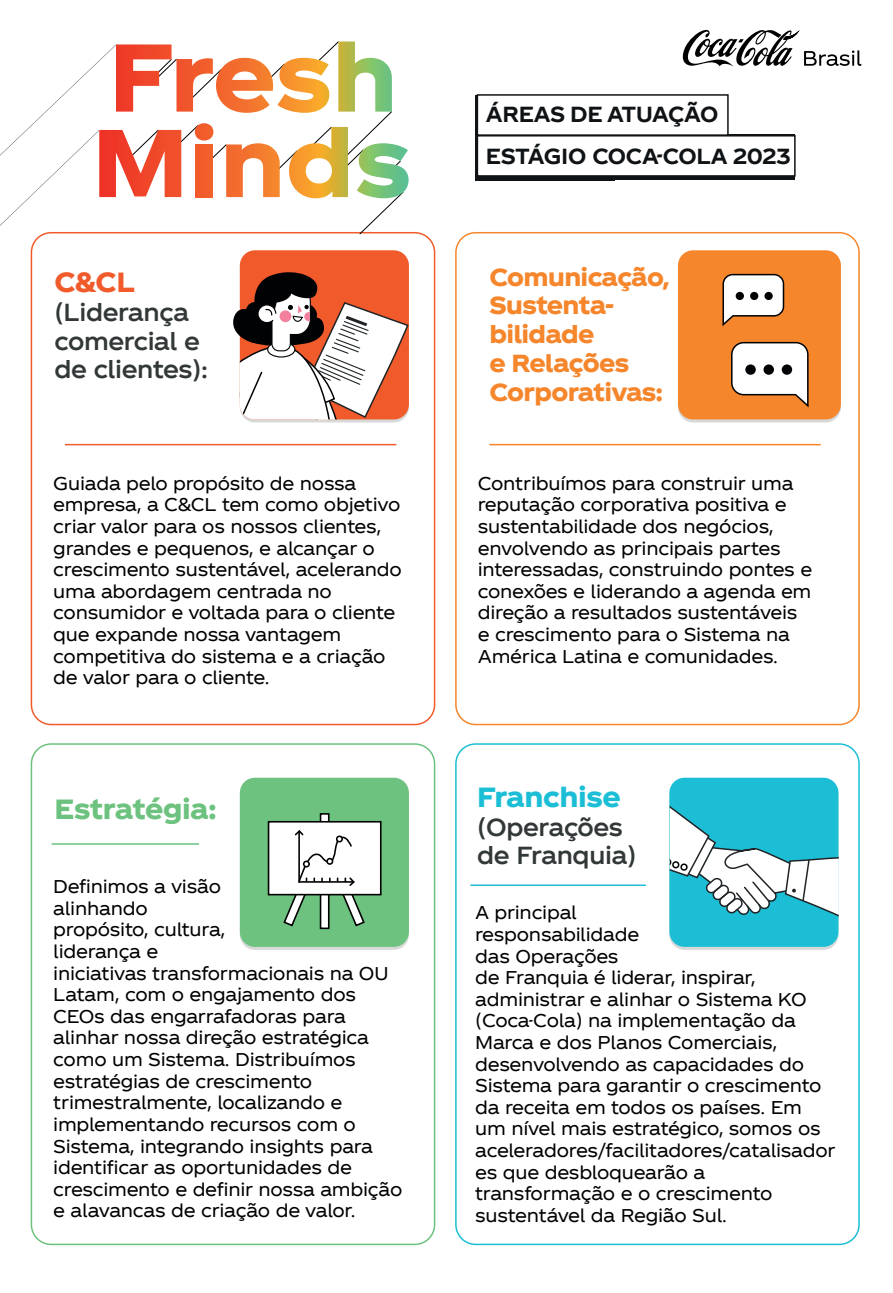
<style>
.page{position:relative;width:893px;height:1293px;background:#fff}
.page>*{position:absolute;margin:0;border:0;box-sizing:border-box;transform-origin:0 0}
.t1{font:27px "TCCC Unity Headline Black";letter-spacing:-.01em;color:#6dc27f}
.t2{font:27px "TCCC Unity Headline Black";letter-spacing:-.01em;color:#1cbed6}
.t3{font:27px "TCCC Unity Headline Black";color:#f15b2b}
.t4{font:24px/28.8px "TCCC Unity Headline Medium";letter-spacing:-.01em;color:#323738}
.t5{font:24px/28.8px "TCCC Unity Headline Black";letter-spacing:-.025em;color:#f5862c}
.t6{font:21.3px/41.4px "TCCC Unity Headline Bold";letter-spacing:-.015em;color:#101315}
.t7{font:18px/21.6px "TCCC Unity Text Regular";letter-spacing:-.01em;color:#000001}
</style>
<div class="page">
<hr style="left:65px;top:444px;width:331px;height:1px;background:#f15b2b">
<div style="left:455px;top:232px;width:405px;height:493px;border:2px solid #f5862c;border-radius:20px"></div>
<div style="left:678px;top:250px;width:163px;height:169px;background:#f5862c;border-radius:15px"></div>
<svg style="left:722px;top:273px;width:63px;height:54px"></svg>
<div style="left:736px;top:292px;width:8px;height:8px;background:#010204;border-radius:50%"></div>
<div style="left:750px;top:292px;width:8px;height:8px;background:#010204;border-radius:50%"></div>
<div style="left:764px;top:292px;width:9px;height:8px;background:#010204;border-radius:50%"></div>
<svg style="left:731px;top:341px;width:78px;height:67px"></svg>
<div style="left:782px;top:364px;width:10px;height:11px;background:#010204;border-radius:50%"></div>
<div style="left:763px;top:364px;width:11px;height:11px;background:#010204;border-radius:50%"></div>
<div style="left:745px;top:364px;width:11px;height:11px;background:#010204;border-radius:50%"></div>
<hr style="left:489px;top:444px;width:332px;height:1px;background:#f5862c">
<svg style="left:0;top:41px;width:410px;height:378px"></svg>
<div style="left:579px;top:134px;width:216px;height:46px;background:#101315"></div>
<div style="left:475px;top:95px;width:140px;height:85px;background:#101315"></div>
<div style="left:477px;top:94px;width:252px;height:42px;background:#fff;border:2px solid #101315"></div>
<div style="left:477px;top:135px;width:319px;height:42px;background:#fff;border:2px solid #101315"></div>
<svg style="left:683px;top:29px;width:178px;height:38px"></svg>
<div style="left:31px;top:743px;width:404px;height:501px;border:2px solid #6dc27f;border-radius:20px"></div>
<div style="left:240px;top:777px;width:169px;height:169px;background:#6dc27f;border-radius:15px"></div>
<div style="left:320px;top:813px;width:10px;height:116px;background:#fff;border:2px solid #000001"></div>
<div style="left:268px;top:820px;width:114px;height:75px;background:#fff;border:2px solid #000001"></div>
<svg style="left:282px;top:830px;width:84px;height:97px"></svg>
<div style="left:336px;top:835px;width:7px;height:7px;border:2px solid #000001;border-radius:50%"></div>
<div style="left:669px;top:777px;width:169px;height:169px;background:#1cbed6;border-radius:15px"></div>
<svg style="left:670px;top:803px;width:169px;height:116px"></svg>
<hr style="left:52px;top:843px;width:147px;height:1px;background:#6dc27f">
<div style="left:455px;top:743px;width:405px;height:501px;border:2px solid #1cbed6;border-radius:20px"></div>
<hr style="left:470px;top:884px;width:176px;height:1px;background:#1cbed6">
<h1 class="t3" style="left:54px;top:258px;width:82px">C&amp;CL</h1>
<h2 class="t4" style="left:54px;top:295px;width:155px">(Liderança comercial e de clientes):</h2>
<p class="t7" style="left:53px;top:470px;width:350px">Guiada pelo propósito de nossa empresa, a C&amp;CL tem como objetivo criar valor para os nossos clientes, grandes e pequenos, e alcançar o crescimento sustentável, acelerando uma abordagem centrada no consumidor e voltada para o cliente que expande nossa vantagem competitiva do sistema e a criação de valor para o cliente.</p>
<h1 class="t1" style="left:54px;top:785px;width:164px">Estratégia:</h1>
<p class="t7" style="left:53px;top:873px;width:350px">Definimos a visão<br>alinhando<br>propósito, cultura,<br>liderança e<br>iniciativas transformacionais na OU<br>Latam, com o engajamento dos<br>CEOs das engarrafadoras para alinhar nossa direção estratégica como um Sistema. Distribuímos estratégias de crescimento trimestralmente, localizando e implementando recursos com o<br>Sistema, integrando insights para identificar as oportunidades de crescimento e definir nossa ambição e alavancas de criação de valor.</p>
<p class="t6" style="left:486px;top:91px;width:307px">ÁREAS DE ATUAÇÃO<br>ESTÁGIO COCA-COLA 2023</p>
<h2 class="t5" style="left:489px;top:260px;width:182px">Comunicação,<br>Sustenta&shy;bilidade<br>e Relações<br>Corporativas:</h2>
<p class="t7" style="left:478px;top:470px;width:336px">Contribuímos para construir uma reputação corporativa positiva e sustentabilidade dos negócios, envolvendo as principais partes interessadas, construindo pontes e conexões e liderando a agenda em direção a resultados sustentáveis e crescimento para o Sistema na América Latina e comunidades.</p>
<h1 class="t2" style="left:477px;top:773px;width:145px">Franchise</h1>
<h2 class="t4" style="left:477px;top:809px;width:161px">(Operações de Franquia)</h2>
<p class="t7" style="left:475px;top:899px;width:362px">A principal<br>responsabilidade<br>das Operações<br>de Franquia é liderar, inspirar, administrar e alinhar o Sistema KO (Coca-Cola) na implementação da<br>Marca e dos Planos Comerciais, desenvolvendo as capacidades do<br>Sistema para garantir o crescimento da receita em todos os países. Em um nível mais estratégico, somos os aceleradores/facilitadores/catalisador es que desbloquearão a transformação e o crescimento sustentável da Região Sul.</p>
</div>
